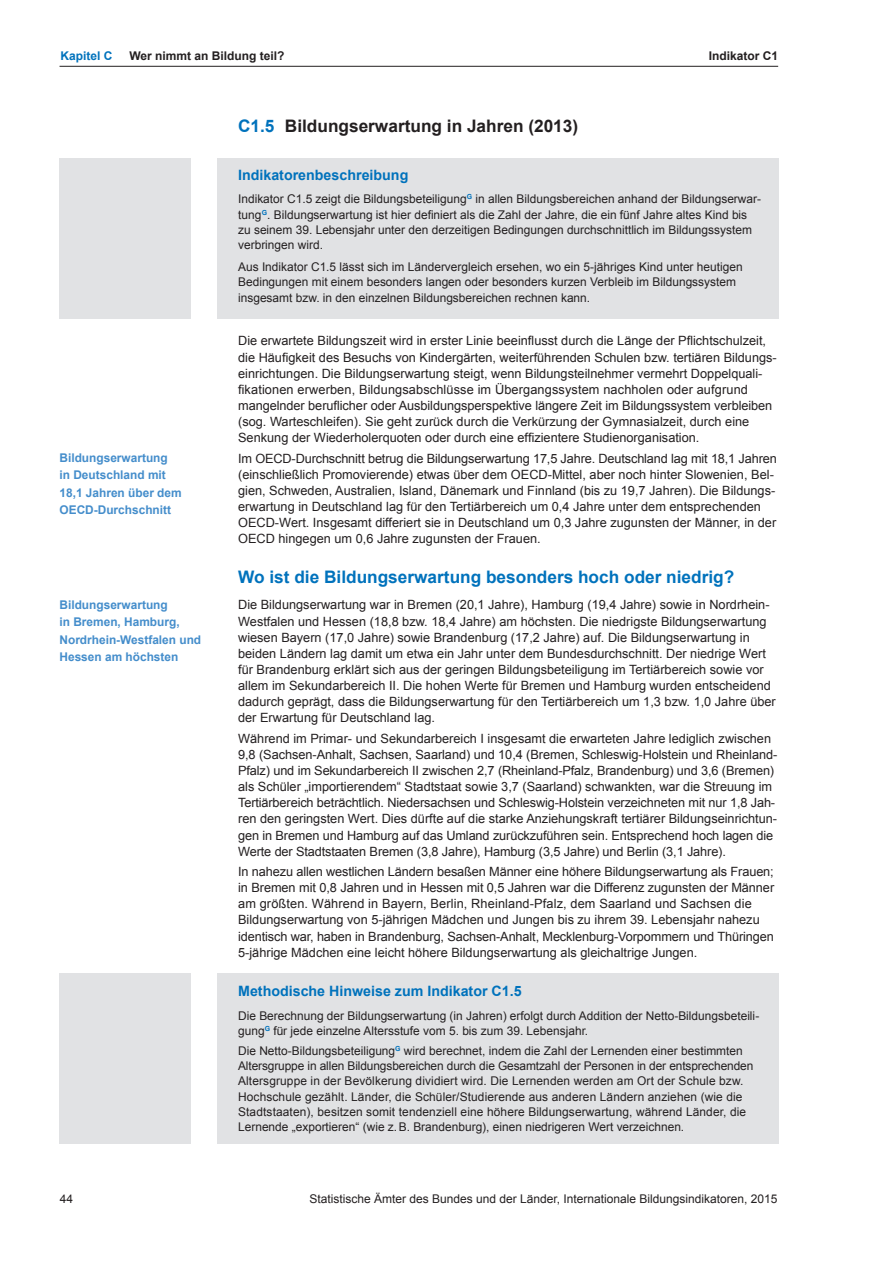
<style>
.page{position:relative;width:893px;height:1263px;background:#fff}
.page>*{position:absolute;margin:0;border:0;box-sizing:border-box;transform-origin:0 0}
.t1{font:700 17.25px "Arial";color:#0072bc}
.t2{font:700 17.25px "Arial";color:#231f20}
.t3{font:700 14.25px "Arial";color:#0072bc}
.t4{font:12.75px/16.2px "Arial";color:#231f20}
.t5{font:12px/15.3px "Arial";color:#231f20}
.t6{font:700 12px/17.2px "Arial";color:#448dcb}
.t7{font:700 12px "Arial";color:#231f20}
.t8{font:700 12px "Arial";color:#0072bc}
.s1{color:#0072bc}
</style>
<div class="page">
<hr style="left:60px;top:66px;width:718px;height:1px;background:#231f20">
<div style="left:217px;top:158px;width:561px;height:161px;background:#e1e2e4"></div>
<div style="left:60px;top:158px;width:131px;height:161px;background:#e1e2e4"></div>
<div style="left:217px;top:974px;width:561px;height:170px;background:#e1e2e4"></div>
<div style="left:60px;top:974px;width:131px;height:170px;background:#e1e2e4"></div>
<p class="t8" style="left:60px;top:48px;width:54px">Kapitel C</p>
<p class="t7" style="left:129px;top:48px;width:157px">Wer nimmt an Bildung teil?</p>
<p class="t7" style="left:709px;top:48px;width:71px">Indikator C1</p>
<p class="t6" style="left:60px;top:450px;width:124px">Bildungserwartung<br>in Deutschland mit<br>18,1 Jahren über dem<br>OECD-Durchschnitt</p>
<p class="t6" style="left:60px;top:597px;width:143px">Bildungserwartung<br>in Bremen, Hamburg,<br>Nordrhein-Westfalen und<br>Hessen am höchsten</p>
<h1 class="t2" style="left:238px;top:114px;width:342px"><span class="s1">C1.5</span> Bildungserwartung in Jahren (2013)</h1>
<p class="t3" style="left:238px;top:165px;width:172px">Indikatorenbeschreibung</p>
<p class="t5" style="left:238px;top:192px;width:524px">Indikator C1.5 zeigt die Bildungsbeteiligung<sup>G</sup> in allen Bildungsbereichen anhand der Bildungserwar&shy;tung<sup>G</sup>. Bildungserwartung ist hier definiert als die Zahl der Jahre, die ein fünf Jahre altes Kind bis zu seinem 39. Lebensjahr unter den derzeitigen Bedingungen durchschnittlich im Bildungssystem verbringen wird.</p>
<p class="t5" style="left:238px;top:259px;width:506px">Aus Indikator C1.5 lässt sich im Ländervergleich ersehen, wo ein 5-jähriges Kind unter heutigen<br>Bedingungen mit einem besonders langen oder besonders kurzen Verbleib im Bildungssystem insgesamt bzw. in den einzelnen Bildungsbereichen rechnen kann.</p>
<p class="t4" style="left:238px;top:333px;width:539px">Die erwartete Bildungszeit wird in erster Linie beeinflusst durch die Länge der Pflichtschulzeit, die Häufigkeit des Besuchs von Kindergärten, weiterführenden Schulen bzw. tertiären Bildungs&shy;einrichtungen. Die Bildungserwartung steigt, wenn Bildungsteilnehmer vermehrt Doppelquali&shy;fikationen erwerben, Bildungsabschlüsse im Übergangssystem nachholen oder aufgrund mangelnder beruflicher oder Ausbildungsperspektive längere Zeit im Bildungssystem verbleiben (sog. Warteschleifen). Sie geht zurück durch die Verkürzung der Gymnasialzeit, durch eine Senkung der Wiederholerquoten oder durch eine effizientere Studienorganisation.</p>
<p class="t4" style="left:238px;top:450px;width:540px">Im OECD-Durchschnitt betrug die Bildungserwartung 17,5 Jahre. Deutschland lag mit 18,1 Jahren (einschließlich Promovierende) etwas über dem OECD-Mittel, aber noch hinter Slowenien, Bel&shy;gien, Schweden, Australien, Island, Dänemark und Finnland (bis zu 19,7 Jahren). Die Bildungs&shy;erwartung in Deutschland lag für den Tertiärbereich um 0,4 Jahre unter dem entsprechenden OECD-Wert. Insgesamt differiert sie in Deutschland um 0,3 Jahre zugunsten der Männer, in der OECD hingegen um 0,6 Jahre zugunsten der Frauen.</p>
<h1 class="t1" style="left:238px;top:565px;width:498px">Wo ist die Bildungserwartung besonders hoch oder niedrig?</h1>
<p class="t4" style="left:238px;top:597px;width:539px">Die Bildungserwartung war in Bremen (20,1 Jahre), Hamburg (19,4 Jahre) sowie in Nordrhein-Westfalen und Hessen (18,8 bzw. 18,4 Jahre) am höchsten. Die niedrigste Bildungserwartung wiesen Bayern (17,0 Jahre) sowie Brandenburg (17,2 Jahre) auf. Die Bildungserwartung in beiden Ländern lag damit um etwa ein Jahr unter dem Bundesdurchschnitt. Der niedrige Wert für Brandenburg erklärt sich aus der geringen Bildungsbeteiligung im Tertiärbereich sowie vor allem im Sekundarbereich II. Die hohen Werte für Bremen und Hamburg wurden entscheidend dadurch geprägt, dass die Bildungserwartung für den Tertiärbereich um 1,3 bzw. 1,0 Jahre über der Erwartung für Deutschland lag.</p>
<p class="t4" style="left:238px;top:730px;width:541px">Während im Primar- und Sekundarbereich I insgesamt die erwarteten Jahre lediglich zwischen 9,8 (Sachsen-Anhalt, Sachsen, Saarland) und 10,4 (Bremen, Schleswig-Holstein und Rheinland-Pfalz) und im Sekundarbereich II zwischen 2,7 (Rheinland-Pfalz, Brandenburg) und 3,6 (Bremen) als Schüler „importierendem“ Stadtstaat sowie 3,7 (Saarland) schwankten, war die Streuung im Tertiärbereich beträchtlich. Niedersachsen und Schleswig-Holstein verzeichneten mit nur 1,8 Jah&shy;ren den geringsten Wert. Dies dürfte auf die starke Anziehungskraft tertiärer Bildungseinrichtun&shy;gen in Bremen und Hamburg auf das Umland zurückzuführen sein. Entsprechend hoch lagen die Werte der Stadtstaaten Bremen (3,8 Jahre), Hamburg (3,5 Jahre) und Berlin (3,1 Jahre).</p>
<p class="t4" style="left:238px;top:863px;width:538px">In nahezu allen westlichen Ländern besaßen Männer eine höhere Bildungserwartung als Frauen; in Bremen mit 0,8 Jahren und in Hessen mit 0,5 Jahren war die Differenz zugunsten der Männer am größten. Während in Bayern, Berlin, Rheinland-Pfalz, dem Saarland und Sachsen die Bildungserwartung von 5-jährigen Mädchen und Jungen bis zu ihrem 39. Lebensjahr nahezu identisch war, haben in Brandenburg, Sachsen-Anhalt, Mecklenburg-Vorpommern und Thüringen 5-jährige Mädchen eine leicht höhere Bildungserwartung als gleichaltrige Jungen.</p>
<p class="t3" style="left:238px;top:982px;width:285px">Methodische Hinweise zum Indikator C1.5</p>
<p class="t5" style="left:238px;top:1008px;width:523px">Die Berechnung der Bildungserwartung (in Jahren) erfolgt durch Addition der Netto-Bildungsbeteili&shy;gung<sup>G</sup> für jede einzelne Altersstufe vom 5. bis zum 39. Lebensjahr.</p>
<p class="t5" style="left:238px;top:1043px;width:517px">Die Netto-Bildungsbeteiligung<sup>G</sup> wird berechnet, indem die Zahl der Lernenden einer bestimmten Altersgruppe in allen Bildungsbereichen durch die Gesamtzahl der Personen in der entsprechenden Altersgruppe in der Bevölkerung dividiert wird. Die Lernenden werden am Ort der Schule bzw.<br>Hochschule gezählt. Länder, die Schüler/Studierende aus anderen Ländern anziehen (wie die Stadtstaaten), besitzen somit tendenziell eine höhere Bildungserwartung, während Länder, die Lernende „exportieren“ (wie z.B. Brandenburg), einen niedrigeren Wert verzeichnen.</p>
<p class="t5" style="left:60px;top:1191px;width:15px">44</p>
<p class="t5" style="left:309px;top:1191px;width:470px">Statistische Ämter des Bundes und der Länder, Internationale Bildungsindikatoren, 2015</p>
</div>
